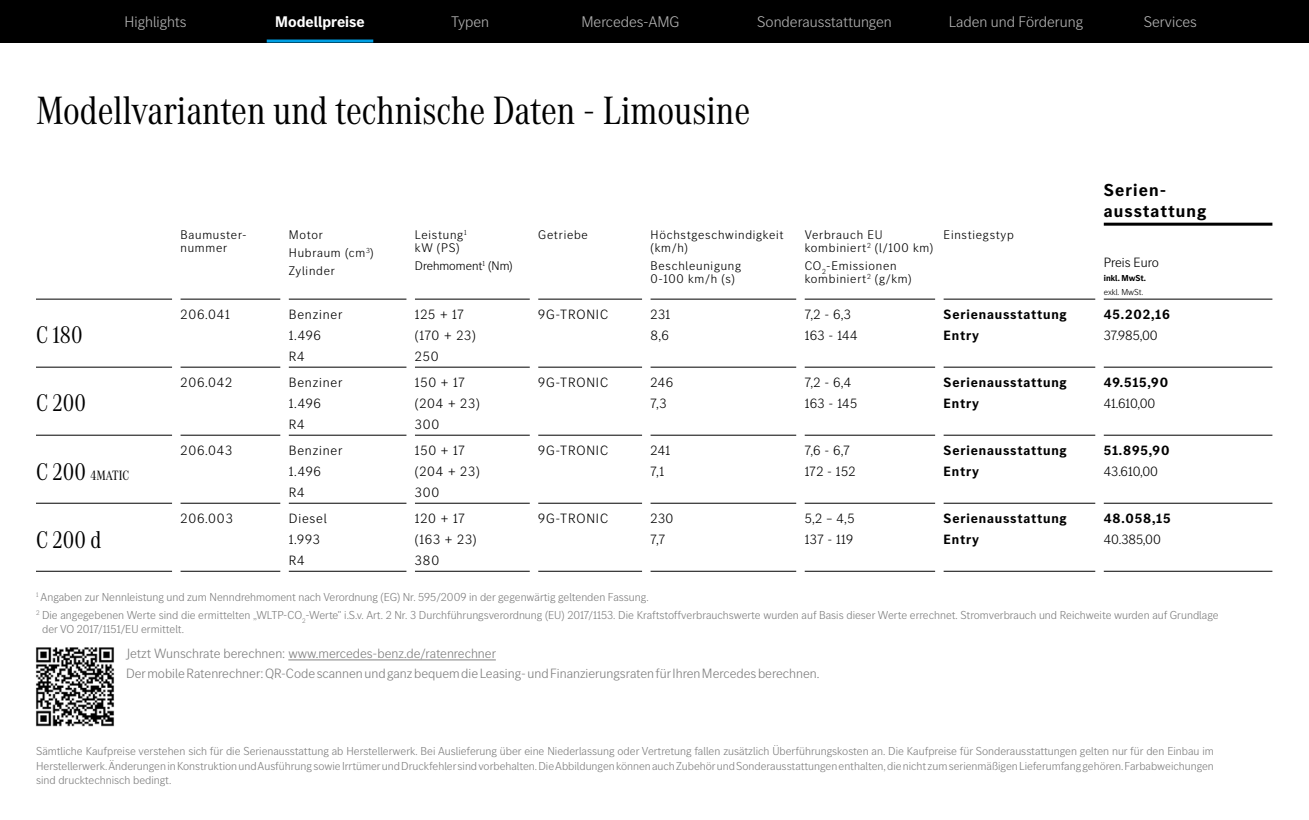
<style>
.page{position:relative;width:1309px;height:820px;background:#fff}
.page>*{position:absolute;margin:0;border:0;box-sizing:border-box;transform-origin:0 0}
.t1{font:41px "MB Corpo A Title Cond";color:#000}
.t2{font:25px "MB Corpo A Title Cond";color:#000}
.t3{font:700 18px/21px "MB Corpo S Title";letter-spacing:.06em;color:#000}
.t4{font:300 16px "MB Corpo S Title";color:#b2b2b2}
.t5{font:700 16px "MB Corpo S Title";color:#fff}
.t6{font:300 14px/21px "MB Corpo S Title";letter-spacing:.06em;color:#000}
.t7{font:300 14px/19.6px "MB Corpo S Title";color:#808080}
.t8{font:700 14px/21px "MB Corpo S Title";letter-spacing:.06em;color:#000}
.t9{font:14px "MB Corpo A Title Cond";color:#000}
.t10{font:300 14px "MB Corpo S Title";color:#000}
.t11{font:300 13px/13px "MB Corpo S Title";letter-spacing:.06em;color:#000}
.t12{font:300 13px "MB Corpo S Title";color:#000}
.t13{font:300 12px/14.4px "MB Corpo S Title";color:#808080;text-align:justify}
.t14{font:700 9px "MB Corpo S Title";color:#000}
.t15{font:300 9px "MB Corpo S Title";color:#000}
.s1{font-size:25px}
</style>
<div class="page">
<div style="left:0;top:0;width:1309px;height:43px;background:#000"></div>
<hr style="left:267px;top:40px;width:106px;height:3px;background:#009fe3">
<hr style="left:36px;top:571px;width:136px;height:1px;background:#000">
<hr style="left:181px;top:571px;width:99px;height:1px;background:#000">
<hr style="left:289px;top:571px;width:117px;height:1px;background:#000">
<hr style="left:415px;top:571px;width:115px;height:1px;background:#000">
<hr style="left:538px;top:571px;width:104px;height:1px;background:#000">
<hr style="left:651px;top:571px;width:145px;height:1px;background:#000">
<hr style="left:805px;top:571px;width:130px;height:1px;background:#000">
<hr style="left:944px;top:571px;width:151px;height:1px;background:#000">
<hr style="left:1104px;top:571px;width:168px;height:1px;background:#000">
<hr style="left:1104px;top:299px;width:168px;height:1px;background:#000">
<hr style="left:1104px;top:367px;width:168px;height:1px;background:#000">
<hr style="left:1104px;top:435px;width:168px;height:1px;background:#000">
<hr style="left:1104px;top:503px;width:168px;height:1px;background:#000">
<hr style="left:36px;top:299px;width:136px;height:1px;background:#000">
<hr style="left:36px;top:435px;width:136px;height:1px;background:#000">
<hr style="left:36px;top:503px;width:136px;height:1px;background:#000">
<hr style="left:181px;top:299px;width:99px;height:1px;background:#000">
<hr style="left:181px;top:435px;width:99px;height:1px;background:#000">
<hr style="left:181px;top:503px;width:99px;height:1px;background:#000">
<hr style="left:289px;top:299px;width:117px;height:1px;background:#000">
<hr style="left:415px;top:299px;width:115px;height:1px;background:#000">
<hr style="left:289px;top:435px;width:117px;height:1px;background:#000">
<hr style="left:415px;top:435px;width:115px;height:1px;background:#000">
<hr style="left:289px;top:503px;width:117px;height:1px;background:#000">
<hr style="left:415px;top:503px;width:115px;height:1px;background:#000">
<hr style="left:538px;top:299px;width:104px;height:1px;background:#000">
<hr style="left:538px;top:435px;width:104px;height:1px;background:#000">
<hr style="left:538px;top:503px;width:104px;height:1px;background:#000">
<hr style="left:651px;top:299px;width:145px;height:1px;background:#000">
<hr style="left:805px;top:299px;width:130px;height:1px;background:#000">
<hr style="left:944px;top:299px;width:151px;height:1px;background:#000">
<hr style="left:651px;top:435px;width:145px;height:1px;background:#000">
<hr style="left:805px;top:435px;width:130px;height:1px;background:#000">
<hr style="left:944px;top:435px;width:151px;height:1px;background:#000">
<hr style="left:651px;top:503px;width:145px;height:1px;background:#000">
<hr style="left:805px;top:503px;width:130px;height:1px;background:#000">
<hr style="left:944px;top:503px;width:151px;height:1px;background:#000">
<hr style="left:36px;top:367px;width:136px;height:1px;background:#000">
<hr style="left:181px;top:367px;width:99px;height:1px;background:#000">
<hr style="left:289px;top:367px;width:117px;height:1px;background:#000">
<hr style="left:415px;top:367px;width:115px;height:1px;background:#000">
<hr style="left:538px;top:367px;width:104px;height:1px;background:#000">
<hr style="left:651px;top:367px;width:145px;height:1px;background:#000">
<hr style="left:805px;top:367px;width:130px;height:1px;background:#000">
<hr style="left:944px;top:367px;width:151px;height:1px;background:#000">
<hr style="left:1104px;top:223px;width:168px;height:3px;background:#000">
<hr style="left:288px;top:660px;width:208px;height:1px;background:#808080">
<img style="left:36px;top:647px;width:78px;height:80px">
<h3 class="t4" style="left:125px;top:12px;width:64px">Highlights</h3>
<h3 class="t5" style="left:275px;top:11px;width:91px">Modellpreise</h3>
<h3 class="t4" style="left:451px;top:12px;width:39px">Typen</h3>
<h3 class="t4" style="left:581px;top:12px;width:100px">Mercedes-AMG</h3>
<h3 class="t4" style="left:757px;top:12px;width:136px">Sonderausstattungen</h3>
<h3 class="t4" style="left:949px;top:12px;width:136px">Laden und Förderung</h3>
<h3 class="t4" style="left:1144px;top:12px;width:55px">Services</h3>
<h1 class="t1" style="left:36px;top:84px;width:716px">Modellvarianten und technische Daten - Limousine</h1>
<h3 class="t3" style="left:1104px;top:178px;width:104px">Serien&shy;ausstattung</h3>
<p class="t11" style="left:181px;top:227px;width:66px">Baumuster&shy;nummer</p>
<p class="t11" style="left:289px;top:225px;width:86px;line-height:18px">Motor<br>Hubraum (cm<sup>3</sup>)<br>Zylinder</p>
<p class="t11" style="left:415px;top:227px;width:53px">Leistung<sup>1 </sup>kW (PS)</p>
<p class="t12" style="left:415px;top:257px;width:99px">Drehmoment<sup>1</sup> (Nm)</p>
<p class="t11" style="left:538px;top:227px;width:51px">Getriebe</p>
<p class="t11" style="left:651px;top:227px;width:135px">Höchstgeschwindigkeit (km/h)</p>
<p class="t11" style="left:651px;top:258px;width:92px">Beschleunigung<br>0-100 km/h (s)</p>
<p class="t11" style="left:805px;top:227px;width:130px">Verbrauch EU kombiniert<sup>2</sup> (l/100 km)</p>
<p class="t11" style="left:805px;top:258px;width:108px">CO<sub>2</sub>-Emissionen kombiniert<sup>2</sup> (g/km)</p>
<p class="t11" style="left:944px;top:227px;width:72px">Einstiegstyp</p>
<p class="t10" style="left:1104px;top:254px;width:57px">Preis Euro</p>
<p class="t14" style="left:1104px;top:272px;width:44px">inkl. MwSt.</p>
<p class="t15" style="left:1104px;top:286px;width:41px">exkl. MwSt.</p>
<h2 class="t2" style="left:36px;top:319px;width:48px">C 180</h2>
<p class="t6" style="left:181px;top:303px;width:51px">206.041</p>
<p class="t6" style="left:289px;top:303px;width:55px">Benziner<br>1.496<br>R4</p>
<p class="t6" style="left:415px;top:303px;width:62px">125 + 17 (170 + 23)<br>250</p>
<p class="t6" style="left:538px;top:303px;width:71px">9G-TRONIC</p>
<p class="t6" style="left:651px;top:303px;width:21px">231<br>8,6</p>
<p class="t6" style="left:805px;top:303px;width:54px">7,2 - 6,3<br>163 - 144</p>
<p class="t8" style="left:944px;top:303px;width:125px">Serienausstattung<br>Entry</p>
<p class="t8" style="left:1104px;top:303px;width:68px">45.202,16</p>
<p class="t6" style="left:1104px;top:324px;width:55px">37.985,00</p>
<h2 class="t2" style="left:36px;top:387px;width:51px">C 200</h2>
<p class="t6" style="left:181px;top:371px;width:53px">206.042</p>
<p class="t6" style="left:289px;top:371px;width:55px">Benziner<br>1.496<br>R4</p>
<p class="t6" style="left:415px;top:371px;width:66px">150 + 17 (204 + 23)<br>300</p>
<p class="t6" style="left:538px;top:371px;width:71px">9G-TRONIC</p>
<p class="t6" style="left:651px;top:371px;width:24px">246<br>7,3</p>
<p class="t6" style="left:805px;top:371px;width:54px">7,2 - 6,4<br>163 - 145</p>
<p class="t8" style="left:944px;top:371px;width:125px">Serienausstattung<br>Entry</p>
<p class="t8" style="left:1104px;top:371px;width:66px">49.515,90</p>
<p class="t6" style="left:1104px;top:392px;width:53px">41.610,00</p>
<p class="t9" style="left:36px;top:466px;width:95px"><span class="s1">C 200</span> 4MATIC</p>
<p class="t6" style="left:181px;top:439px;width:53px">206.043</p>
<p class="t6" style="left:289px;top:439px;width:55px">Benziner<br>1.496<br>R4</p>
<p class="t6" style="left:415px;top:439px;width:66px">150 + 17 (204 + 23)<br>300</p>
<p class="t6" style="left:538px;top:439px;width:71px">9G-TRONIC</p>
<p class="t6" style="left:651px;top:439px;width:21px">241<br>7,1</p>
<p class="t6" style="left:805px;top:439px;width:52px">7,6 - 6,7<br>172 - 152</p>
<p class="t8" style="left:944px;top:439px;width:125px">Serienausstattung<br>Entry</p>
<p class="t8" style="left:1104px;top:439px;width:67px">51.895,90</p>
<p class="t6" style="left:1104px;top:460px;width:56px">43.610,00</p>
<h2 class="t2" style="left:36px;top:523px;width:67px">C 200 d</h2>
<p class="t6" style="left:181px;top:507px;width:54px">206.003</p>
<p class="t6" style="left:289px;top:507px;width:40px">Diesel<br>1.993<br>R4</p>
<p class="t6" style="left:415px;top:507px;width:63px">120 + 17 (163 + 23)<br>380</p>
<p class="t6" style="left:538px;top:507px;width:71px">9G-TRONIC</p>
<p class="t6" style="left:651px;top:507px;width:24px">230<br>7,7</p>
<p class="t6" style="left:805px;top:507px;width:51px">5,2 – 4,5<br>137 - 119</p>
<p class="t8" style="left:944px;top:507px;width:125px">Serienausstattung<br>Entry</p>
<p class="t8" style="left:1104px;top:507px;width:68px">48.058,15</p>
<p class="t6" style="left:1104px;top:528px;width:59px">40.385,00</p>
<p class="t13" style="left:36px;top:588px;width:1184px;line-height:17.2px"><sup>1</sup> Angaben zur Nennleistung und zum Nenndrehmoment nach Verordnung (EG) Nr. 595/2009 in der gegenwärtig geltenden Fassung.<br><sup>2</sup> Die angegebenen Werte sind die ermittelten „WLTP-CO<sub>2</sub>-Werte" i.S.v. Art. 2 Nr. 3 Durchführungsverordnung (EU) 2017/1153. Die Kraftstoffverbrauchswerte wurden auf Basis dieser Werte errechnet. Stromverbrauch und Reichweite wurden auf Grundlage</p>
<p class="t13" style="left:42px;top:621px;width:143px">der VO 2017/1151/EU ermittelt.</p>
<p class="t7" style="left:126px;top:643px;width:695px">Jetzt Wunschrate berechnen: www.mercedes-benz.de/ratenrechner<br>Der mobile Ratenrechner: QR-Code scannen und ganz bequem die Leasing- und Finanzierungsraten für Ihren Mercedes berechnen.</p>
<p class="t13" style="left:36px;top:743px;width:1179px">Sämtliche Kaufpreise verstehen sich für die Serienausstattung ab Herstellerwerk. Bei Auslieferung über eine Niederlassung oder Vertretung fallen zusätzlich Überführungskosten an. Die Kaufpreise für Sonderausstattungen gelten nur für den Einbau im Herstellerwerk. Änderungen in Konstruktion und Ausführung sowie Irrtümer und Druckfehler sind vorbehalten. Die Abbildungen können auch Zubehör und Sonderausstattungen enthalten, die nicht zum serienmäßigen Lieferumfang gehören. Farbabweichungen sind drucktechnisch bedingt.</p>
</div>
